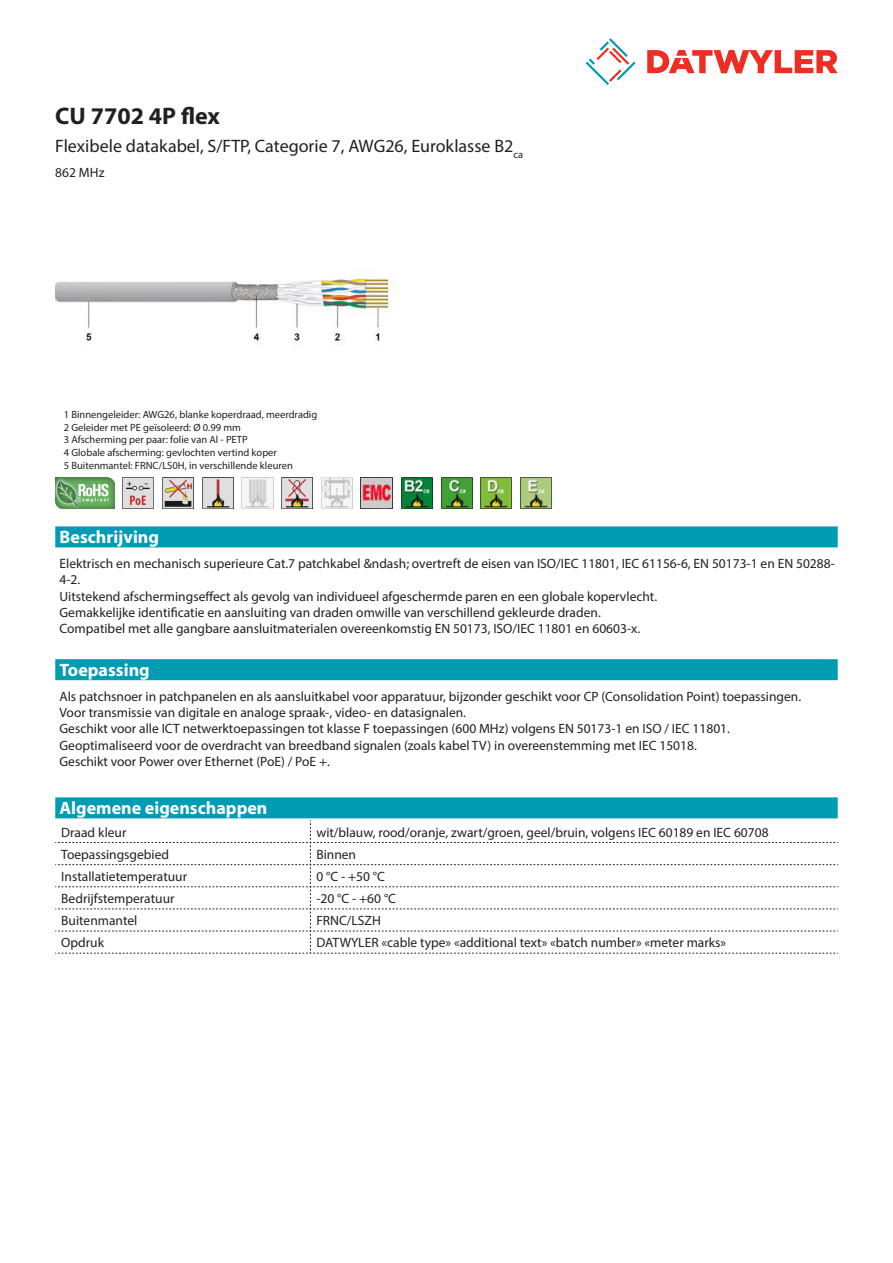
<style>
.page{position:relative;width:893px;height:1263px;background:#fff}
.page>*{position:absolute;margin:0;border:0;box-sizing:border-box;transform-origin:0 0}
.Product_Head{font:700 24px "Myriad Pro";color:#231f20}
.SubHead{font:18px "Myriad Pro";color:#231f20}
.Standard_Head_Proper{font:700 18px "Myriad Pro";color:#fff}
.Standard_text{font:13.5px/16.2px "Myriad Pro";color:#231f20}
.myriad_light_propert{font:13.5px "Myriad Pro";color:#231f20}
.imagetext{font:10.5px/12.6px "Myriad Pro";color:#231f20}
</style>
<div class="page">
<svg style="left:586px;top:38px;width:49px;height:47px"></svg>
<svg style="left:647px;top:50px;width:191px;height:23px"></svg>
<img style="left:55px;top:274px;width:343px;height:71px">
<div style="left:55px;top:526px;width:783px;height:21px;background:#009cb3"></div>
<img style="left:520px;top:477px;width:31px;height:32px">
<img style="left:481px;top:477px;width:31px;height:32px">
<img style="left:441px;top:477px;width:31px;height:32px">
<img style="left:401px;top:477px;width:31px;height:32px">
<img style="left:361px;top:477px;width:32px;height:32px">
<img style="left:321px;top:477px;width:31px;height:32px">
<img style="left:282px;top:477px;width:31px;height:32px">
<img style="left:242px;top:477px;width:31px;height:32px">
<img style="left:202px;top:477px;width:31px;height:32px">
<img style="left:162px;top:477px;width:32px;height:32px">
<img style="left:122px;top:477px;width:32px;height:32px">
<img style="left:55px;top:477px;width:59px;height:32px">
<div style="left:55px;top:659px;width:783px;height:21px;background:#009cb3"></div>
<div style="left:55px;top:797px;width:783px;height:21px;background:#009cb3"></div>
<svg style="left:55px;top:820px;width:783px;height:134px"></svg>
<p class="Product_Head" style="left:55px;top:101px;width:166px">CU 7702 4P flex</p>
<p class="SubHead" style="left:55px;top:135px;width:469px">Flexibele datakabel, S/FTP, Categorie 7, AWG26, Euroklasse B2<sub>ca</sub></p>
<p class="Standard_text" style="left:55px;top:164px;width:51px">862 MHz</p>
<p class="imagetext" style="left:64px;top:408px;width:255px">1 Binnengeleider: AWG26, blanke koperdraad, meerdradig 2 Geleider met PE geïsoleerd: Ø 0.99 mm<br>3 Afscherming per paar: folie van Al - PETP<br>4 Globale afscherming: gevlochten vertind koper<br>5 Buitenmantel: FRNC/LS0H, in verschillende kleuren</p>
<p class="Standard_Head_Proper" style="left:60px;top:526px;width:101px">Beschrijving</p>
<p class="Standard_text" style="left:60px;top:555px;width:777px">Elektrisch en mechanisch superieure Cat.7 patchkabel &amp;ndash; overtreft de eisen van ISO/IEC 11801, IEC 61156-6, EN 50173-1 en EN 50288- 4-2.<br>Uitstekend afschermingseffect als gevolg van individueel afgeschermde paren en een globale kopervlecht.<br>Gemakkelijke identificatie en aansluiting van draden omwille van verschillend gekleurde draden.<br>Compatibel met alle gangbare aansluitmaterialen overeenkomstig EN 50173, ISO/IEC 11801 en 60603-x.</p>
<p class="Standard_Head_Proper" style="left:60px;top:658px;width:92px">Toepassing</p>
<p class="Standard_text" style="left:60px;top:688px;width:743px">Als patchsnoer in patchpanelen en als aansluitkabel voor apparatuur, bijzonder geschikt voor CP (Consolidation Point) toepassingen.<br>Voor transmissie van digitale en analoge spraak-, video- en datasignalen.<br>Geschikt voor alle ICT netwerktoepassingen tot klasse F toepassingen (600 MHz) volgens EN 50173-1 en ISO / IEC 11801.<br>Geoptimaliseerd voor de overdracht van breedband signalen (zoals kabel TV) in overeenstemming met IEC 15018.<br>Geschikt voor Power over Ethernet (PoE) / PoE +.</p>
<p class="Standard_Head_Proper" style="left:60px;top:796px;width:209px">Algemene eigenschappen</p>
<p class="myriad_light_propert" style="left:61px;top:824px;width:67px">Draad kleur</p>
<p class="myriad_light_propert" style="left:316px;top:824px;width:454px">wit/blauw, rood/oranje, zwart/groen, geel/bruin, volgens IEC 60189 en IEC 60708</p>
<p class="myriad_light_propert" style="left:61px;top:846px;width:109px">Toepassingsgebied</p>
<p class="myriad_light_propert" style="left:316px;top:846px;width:41px">Binnen</p>
<p class="myriad_light_propert" style="left:61px;top:868px;width:127px">Installatietemperatuur</p>
<p class="myriad_light_propert" style="left:316px;top:868px;width:70px">0 °C - +50 °C</p>
<p class="myriad_light_propert" style="left:61px;top:890px;width:115px">Bedrijfstemperatuur</p>
<p class="myriad_light_propert" style="left:316px;top:890px;width:81px">-20 °C - +60 °C</p>
<p class="myriad_light_propert" style="left:61px;top:912px;width:78px">Buitenmantel</p>
<p class="myriad_light_propert" style="left:316px;top:912px;width:66px">FRNC/LSZH</p>
<p class="myriad_light_propert" style="left:61px;top:934px;width:44px">Opdruk</p>
<p class="myriad_light_propert" style="left:316px;top:934px;width:411px">DATWYLER «cable type» «additional text» «batch number» «meter marks»</p>
</div>
